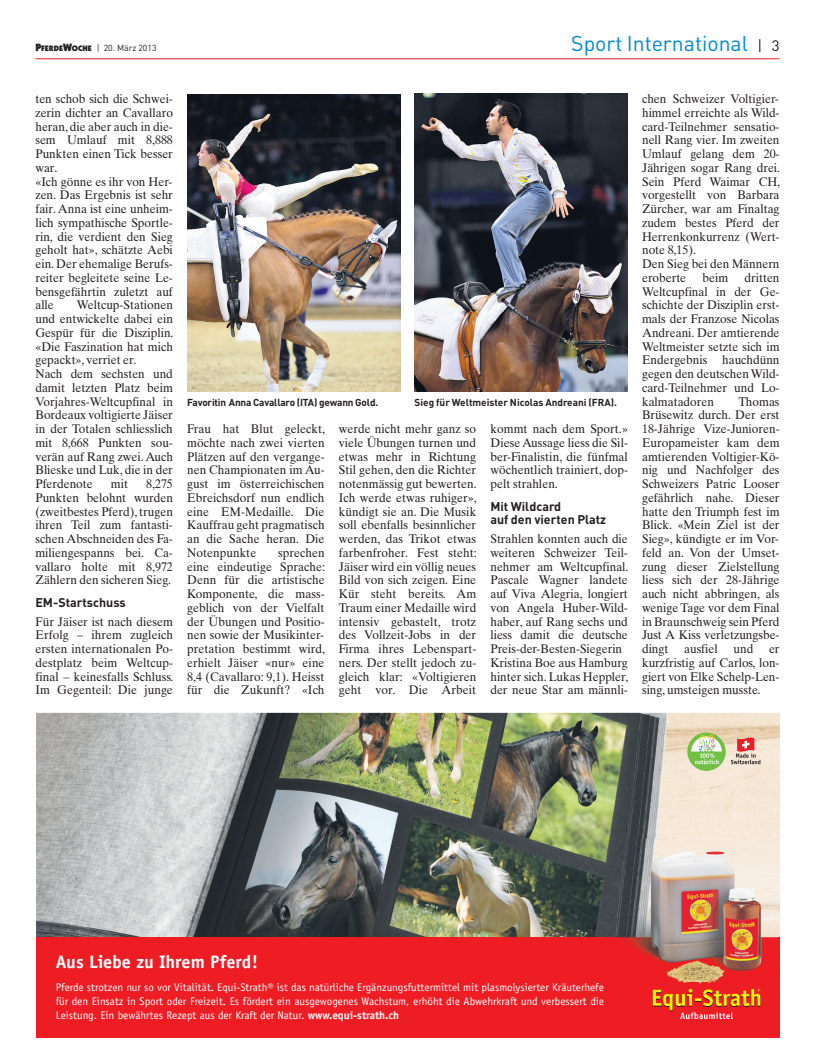
<style>
.page{position:relative;width:815px;height:1063px;background:#fff}
.page>*{position:absolute;margin:0;border:0;box-sizing:border-box;transform-origin:0 0}
.t1{font:21.25px "DIN";color:#0089cf}
.t2{font:700 18.12px "Officina Sans";color:#fff}
.t3{font:12.5px/13.8px "Times Ten";color:#231f20;text-align:justify;scale:.95 1}
.t4{font:700 12.5px/13.8px "DIN";color:#231f20}
.t5{font:11.12px/13.9px "Officina Sans";color:#fff;text-align:justify}
.t6{font:700 10px "DIN";letter-spacing:-.015em;color:#231f20}
.t7{font:8.75px "DIN";color:#231f20}
.s1{font-family:"Itc Kabel";font-weight:900;font-size:10.62px}
.s2{font-family:"Itc Kabel";font-weight:900;font-size:8px}
.s3{font-size:15px;color:#231f20}
.s4{font-weight:700}
</style>
<div class="page">
<hr style="left:35px;top:58px;width:745px;height:1px;background:#ee1d23">
<img style="left:36px;top:713px;width:744px;height:224px">
<div style="left:36px;top:937px;width:744px;height:101px;background:#ee1d23"></div>
<svg style="left:687px;top:733px;width:73px;height:38px;background:#c9c79c"></svg>
<svg style="left:653px;top:989px;width:107px;height:30px"></svg>
<img style="left:617px;top:840px;width:160px;height:131px">
<img style="left:664px;top:957px;width:62px;height:27px">
<img style="left:187px;top:94px;width:213px;height:298px">
<img style="left:415px;top:93px;width:213px;height:299px">
<p class="t7" style="left:35px;top:45px;width:123px"><span class="s1">P</span><span class="s2">FERDE</span><span class="s1">W</span><span class="s2">OCHE</span> | 20. März 2013</p>
<h1 class="t1" style="left:571px;top:36px;width:210px">Sport International <span class="s3">| 3</span></h1>
<p class="t3" style="left:35px;top:93px;width:146px;text-align:left">ten schob sich die Schwei&shy;zerin dichter an Cavallaro heran, die aber auch in die&shy;sem Umlauf mit 8,888<br>Punkten einen Tick besser war.<br>«Ich gönne es ihr von Her&shy;zen. Das Ergebnis ist sehr fair. Anna ist eine unheim&shy;lich sympathische Sportle&shy;rin, die verdient den Sieg geholt hat», schätzte Aebi ein. Der ehemalige Berufs&shy;reiter begleitete seine Le&shy;bensgefährtin zuletzt auf alle</p>
<p class="t3" style="left:35px;top:299px;width:147px;text-align:left;text-indent:42px">Weltcup-Stationen und entwickelte dabei ein<br>Gespür für die Disziplin. «Die Faszination hat mich gepackt», verriet er.<br>Nach dem sechsten und damit letzten Platz beim<br>Vorjahres-Weltcupfinal in<br>Bordeaux voltigierte Jäiser in der Totalen schliesslich mit 8,668 Punkten sou&shy;verän auf Rang zwei. Auch<br>Blieske und Luk, die in der<br>Pferdenote</p>
<p class="t3" style="left:35px;top:478px;width:146px;text-indent:111px">8,275<br>Punkten belohnt wurden (zweitbestes Pferd), trugen ihren Teil zum fantasti&shy;schen Abschneiden des Fa&shy;miliengespanns bei. Ca&shy;vallaro holte mit 8,972<br>Zählern den sicheren Sieg.</p>
<p class="t4" style="left:35px;top:597px;width:92px">EM-Startschuss</p>
<p class="t3" style="left:35px;top:616px;width:147px">Für Jäiser ist nach diesem Erfolg – ihrem zugleich ers ten internationalen Po&shy;destplatz beim Weltcup - final – keinesfalls Schluss.<br>Im Gegenteil: Die junge</p>
<p class="t3" style="left:111px;top:478px;width:20px">mit</p>
<p class="t6" style="left:187px;top:398px;width:193px">Favoritin Anna Cavallaro (ITA) gewann Gold.</p>
<p class="t6" style="left:415px;top:398px;width:204px">Sieg für Weltmeister Nicolas Andreani (FRA).</p>
<p class="t3" style="left:187px;top:423px;width:147px">Frau hat Blut geleckt, möchte nach zwei vierten Plätzen auf den vergange&shy;nen Championaten im Au&shy;gust im österreichischen Ebreichsdorf nun endlich eine EM-Medaille. Die Kauffrau geht pragmatisch an die Sache heran. Die Notenpunkte</p>
<p class="t3" style="left:187px;top:547px;width:147px;text-indent:91px">sprechen eine eindeutige Sprache:<br>Denn für die artistische Komponente, die mass&shy;geblich von der Vielfalt der Übungen und Positio&shy;nen sowie der Musikinter&shy;pretation bestimmt wird, erhielt Jäiser «nur» eine 8,4 (Cavallaro: 9,1). Heisst für die Zukunft? «Ich</p>
<p class="t3" style="left:339px;top:423px;width:147px">werde nicht mehr ganz so viele Übungen turnen und etwas mehr in Richtung Stil gehen, den die Richter notenmässig gut bewerten.<br>Ich werde etwas ruhiger», kündigt sie an. Die Musik soll ebenfalls besinnlicher werden, das Trikot etwas farbenfroher. Fest steht:<br>Jäiser wird ein völlig neues Bild von sich zeigen. Eine Kür steht bereits. Am Traum einer Medaille wird intensiv gebastelt, trotz des Vollzeit-Jobs in der Firma ihres Lebenspart&shy;ners. Der stellt jedoch zu&shy;gleich klar: «Voltigieren geht vor. Die Arbeit</p>
<p class="t3" style="left:490px;top:423px;width:146px">kommt nach dem Sport.» Diese Aussage liess die Sil&shy;ber-Finalistin, die fünfmal wöchentlich trainiert, dop&shy;pelt strahlen.</p>
<p class="t4" style="left:490px;top:501px;width:117px">Mit Wildcard<br>auf den vierten Platz</p>
<p class="t3" style="left:490px;top:533px;width:147px;text-align:left">Strahlen konnten auch die weiteren Schweizer Teil&shy;nehmer am Weltcupfinal.<br>Pascale Wagner landete auf Viva Alegria, longiert von Angela Huber-Wild&shy;haber, auf Rang sechs und liess damit die deutsche<br>Preis-der-Besten-Siegerin<br>Kristina Boe aus Hamburg hinter sich. Lukas Heppler, der neue Star am männli-</p>
<p class="t3" style="left:642px;top:93px;width:147px;text-align:left">chen Schweizer Voltigier&shy;himmel erreichte als Wild&shy;card-Teilnehmer sensatio&shy;nell Rang vier. Im zweiten<br>Umlauf gelang dem 20-<br>Jährigen sogar Rang drei.<br>Sein Pferd Waimar CH, vorgestellt von Barbara<br>Zürcher, war am Finaltag zudem bestes Pferd der<br>Herrenkonkurrenz (Wert&shy;note 8,15).<br>Den Sieg bei den Männern eroberte</p>
<p class="t3" style="left:642px;top:272px;width:146px;text-indent:103px">dritten Weltcupfinal in der Ge&shy;schichte der Disziplin erst&shy;mals der Franzose Nicolas Andreani. Der amtierende Weltmeister setzte sich im Endergebnis hauchdünn gegen den deutschen Wild&shy;card-Teilnehmer und Lo&shy;kalmatadoren</p>
<p class="t3" style="left:703px;top:272px;width:29px">beim</p>
<p class="t3" style="left:642px;top:396px;width:146px;text-indent:96px">Thomas Brüsewitz durch. Der erst 18-Jährige Vize-Junioren-Europameister kam dem amtierenden Voltigier-Kö&shy;nig und Nachfolger des Schweizers Patric Looser gefährlich nahe. Dieser hatte den Triumph fest im Blick. «Mein Ziel ist der Sieg», kündigte er im Vor&shy;feld an. Von der Umset&shy;zung dieser Zielstellung liess sich der 28-Jährige auch nicht abbringen, als wenige Tage vor dem Final in Braunschweig sein Pferd Just A Kiss verletzungsbe&shy;dingt</p>
<p class="t3" style="left:684px;top:643px;width:37px">ausfiel</p>
<p class="t3" style="left:733px;top:643px;width:22px">und</p>
<p class="t3" style="left:642px;top:643px;width:146px;text-indent:127px">er kurzfris tig auf Carlos, lon&shy;giert von Elke Schelp-Len&shy;sing, umsteigen musste.</p>
<h2 class="t2" style="left:56px;top:955px;width:204px">Aus Liebe zu Ihrem Pferd!</h2>
<p class="t5" style="left:56px;top:981px;width:550px">Pferde strotzen nur so vor Vitalität. Equi-Strath® ist das natürliche Ergänzungsfuttermittel mit plasmolysierter Kräuterhefe für den Einsatz in Sport oder Freizeit. Es fördert ein ausgewogenes Wachstum, erhöht die Abwehrkraft und verbessert die Leistung. Ein bewährtes Rezept aus der Kraft der Natur. <span class="s4">www.equi-strath.ch</span></p>
</div>
